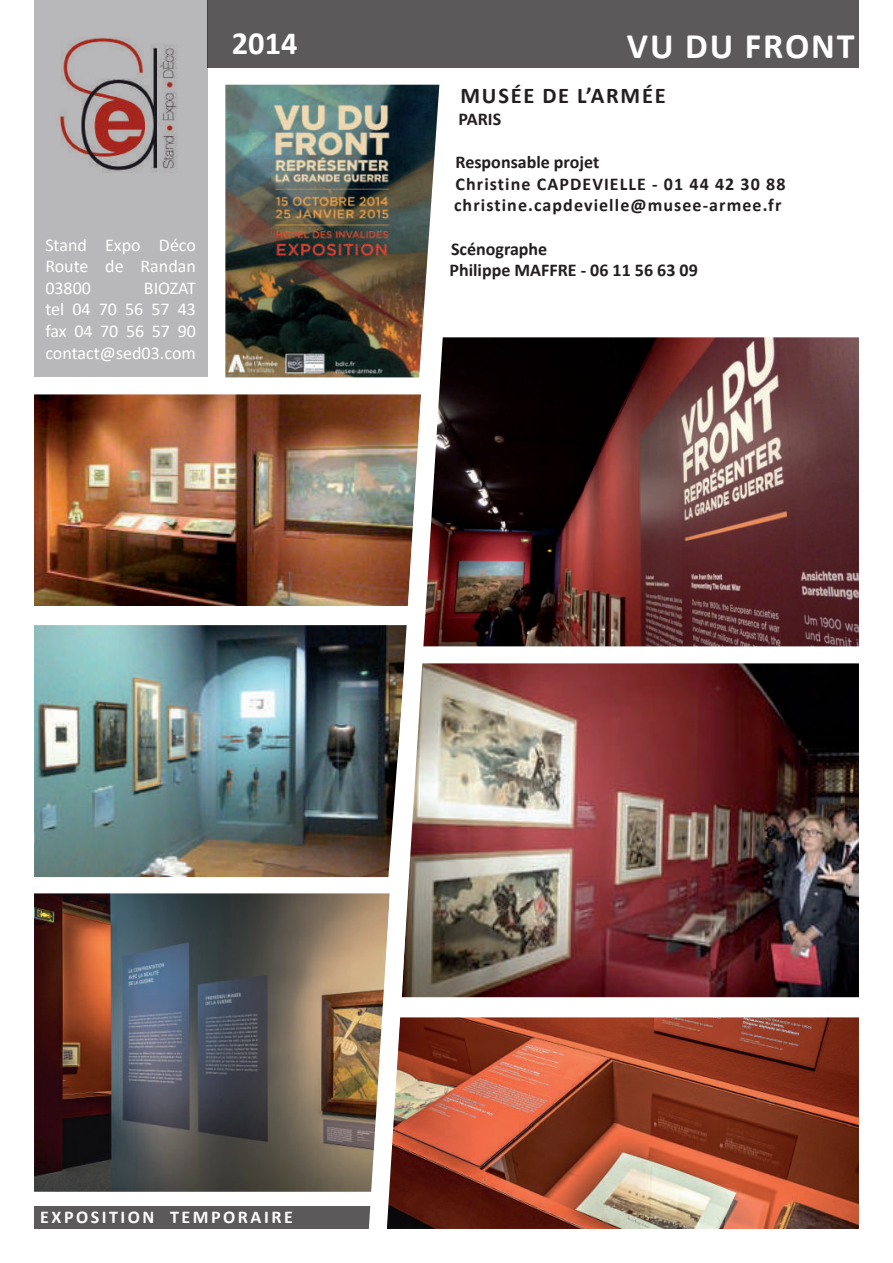
<style>
.page{position:relative;width:893px;height:1263px;background:#fff}
.page>*{position:absolute;margin:0;border:0;box-sizing:border-box;transform-origin:0 0}
.t1{font:700 36px "Calibri";letter-spacing:.05em;color:#fff}
.t2{font:700 32.4px "Calibri";color:#fff}
.t3{font:700 22.5px "Calibri";letter-spacing:.08em;color:#231f20}
.t4{font:700 18px/21.6px "Calibri";letter-spacing:.05em;color:#231f20}
.t5{font:18px/21.6px "Calibri";color:#fff;text-align:justify}
.t6{font:700 18px/21.6px "Calibri";color:#231f20}
.t7{font:700 18px "Calibri";letter-spacing:.14em;color:#fff}
</style>
<div class="page">
<div style="left:34px;top:1206px;width:344px;height:23px;background:#5c595a"></div>
<div style="left:34px;top:0;width:173px;height:377px;background:#b8b8ba"></div>
<div style="left:207px;top:0;width:652px;height:67px;background:#5c595a"></div>
<img style="left:469px;top:1017px;width:390px;height:212px">
<img style="left:34px;top:893px;width:324px;height:299px">
<img style="left:34px;top:625px;width:324px;height:252px">
<img style="left:469px;top:663px;width:390px;height:334px">
<img style="left:469px;top:337px;width:390px;height:309px">
<img style="left:34px;top:394px;width:324px;height:212px">
<img style="left:225px;top:85px;width:133px;height:292px">
<img style="left:358px;top:67px;width:111px;height:1162px">
<p class="t5" style="left:45px;top:233px;width:152px">Stand Expo Déco Route de Randan 03800</p>
<p class="t5" style="left:45px;top:277px;width:152px;text-indent:98px">BIOZAT tel 04 70 56 57 43 fax 04 70 56 57 90 contact@sed03.com</p>
<h2 class="t2" style="left:232px;top:21px;width:67px">2014</h2>
<h1 class="t1" style="left:627px;top:20px;width:229px">VU DU FRONT</h1>
<p class="t3" style="left:460px;top:80px;width:207px">MUSÉE DE L’ARMÉE</p>
<p class="t4" style="left:459px;top:108px;width:44px">PARIS</p>
<p class="t4" style="left:454px;top:151px;width:333px">Responsable projet<br>Christine CAPDEVIELLE - 01 44 42 30 88 christine.capdevielle@musee-armee.fr</p>
<p class="t6" style="left:450px;top:238px;width:250px">Scénographe<br>Philippe MAFFRE - 06 11 56 63 09</p>
<p class="t7" style="left:40px;top:1205px;width:254px">EXPOSITION TEMPORAIRE</p>
</div>
